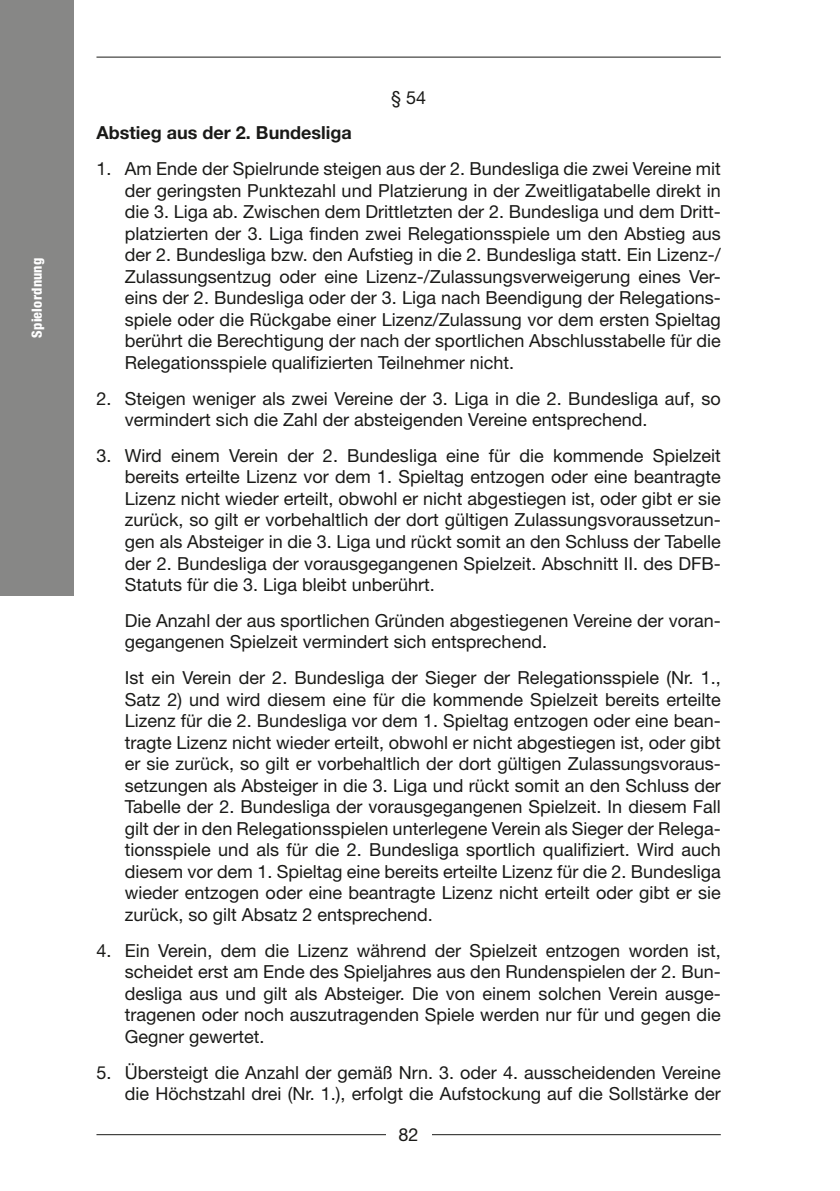
<style>
.page{position:relative;width:840px;height:1191px;background:#fff}
.page>*{position:absolute;margin:0;border:0;box-sizing:border-box;transform-origin:0 0}
.t1{font:18px/21.6px "Helvetica Neue LT Std";color:#1a1a18;text-align:justify}
.t2{font:700 18px "Helvetica Neue LT Std";color:#1a1a18}
.t3{font:800 condensed 14px "Helvetica Neue LT Std";letter-spacing:.015em;color:#fff}
</style>
<div class="page">
<hr style="left:96px;top:57px;width:624px;height:1px;background:#1a1a18">
<hr style="left:96px;top:1134px;width:624px;height:1px;background:#1a1a18">
<div style="left:386px;top:1117px;width:45px;height:34px;background:#fff"></div>
<div style="left:0;top:0;width:74px;height:595px;background:#878786"></div>
<p class="t3" style="left:28px;top:338px;width:81px;rotate:-90deg">Spielordnung</p>
<p class="t1" style="left:391px;top:86px;width:37px">§ 54</p>
<p class="t2" style="left:96px;top:122px;width:256px">Abstieg aus der 2. Bundesliga</p>
<p class="t1" style="left:125px;top:158px;width:597px;text-indent:-28px">1. Am Ende der Spielrunde steigen aus der 2. Bundesliga die zwei Vereine mit der geringsten Punktezahl und Platzierung in der Zweitligatabelle direkt in die 3. Liga ab. Zwischen dem Drittletzten der 2. Bundesliga und dem Dritt&shy;platzierten der 3. Liga finden zwei Relegationsspiele um den Abstieg aus der 2. Bundesliga bzw. den Aufstieg in die 2. Bundesliga statt. Ein Lizenz-/ Zulassungsentzug oder eine Lizenz-/Zulassungsverweigerung eines Ver&shy;eins der 2. Bundesliga oder der 3. Liga nach Beendigung der Relegations&shy;spiele oder die Rückgabe einer Lizenz/Zulassung vor dem ersten Spieltag berührt die Berechtigung der nach der sportlichen Abschlusstabelle für die Relegationsspiele qualifizierten Teilnehmer nicht.</p>
<p class="t1" style="left:125px;top:387px;width:597px;text-indent:-28px">2. Steigen weniger als zwei Vereine der 3. Liga in die 2. Bundesliga auf, so vermindert sich die Zahl der absteigenden Vereine entsprechend.</p>
<p class="t1" style="left:125px;top:444px;width:597px;text-indent:-28px">3. Wird einem Verein der 2. Bundesliga eine für die kommende Spielzeit bereits erteilte Lizenz vor dem 1. Spieltag entzogen oder eine beantragte Lizenz nicht wieder erteilt, obwohl er nicht abgestiegen ist, oder gibt er sie zurück, so gilt er vorbehaltlich der dort gültigen Zulassungsvoraussetzun&shy;gen als Absteiger in die 3. Liga und rückt somit an den Schluss der Tabelle der 2. Bundesliga der vorausgegangenen Spielzeit. Abschnitt II. des DFB-Statuts für die 3. Liga bleibt unberührt.</p>
<p class="t1" style="left:125px;top:609px;width:595px">Die Anzahl der aus sportlichen Gründen abgestiegenen Vereine der voran&shy;gegangenen Spielzeit vermindert sich entsprechend.</p>
<p class="t1" style="left:125px;top:666px;width:597px">Ist ein Verein der 2. Bundesliga der Sieger der Relegationsspiele (Nr. 1. , Satz 2) und wird diesem eine für die kommende Spielzeit bereits erteilte Lizenz für die 2. Bundesliga vor dem 1. Spieltag entzogen oder eine bean&shy;tragte Lizenz nicht wieder erteilt, obwohl er nicht abgestiegen ist, oder gibt er sie zurück, so gilt er vorbehaltlich der dort gültigen Zulassungsvoraus&shy;setzungen als Absteiger in die 3. Liga und rückt somit an den Schluss der Tabelle der 2. Bundesliga der vorausgegangenen Spielzeit. In diesem Fall gilt der in den Relegationsspielen unterlegene Verein als Sieger der Relega&shy;tionsspiele und als für die 2. Bundesliga sportlich qualifiziert. Wird auch diesem vor dem 1. Spieltag eine bereits erteilte Lizenz für die 2. Bundesliga wieder entzogen oder eine beantragte Lizenz nicht erteilt oder gibt er sie zurück, so gilt Absatz 2 entsprechend.</p>
<p class="t1" style="left:125px;top:939px;width:597px;text-indent:-28px">4. Ein Verein, dem die Lizenz während der Spielzeit entzogen worden ist, scheidet erst am Ende des Spieljahres aus den Rundenspielen der 2. Bun&shy;desliga aus und gilt als Absteiger. Die von einem solchen Verein ausge&shy;tragenen oder noch auszutragenden Spiele werden nur für und gegen die Gegner gewertet.</p>
<p class="t1" style="left:96px;top:1061px;width:625px;text-align:right">5. Übersteigt die Anzahl der gemäß Nrn. 3. oder 4. ausscheidenden Vereine die Höchstzahl drei (Nr. 1.), erfolgt die Aufstockung auf die Sollstärke der</p>
<p class="t1" style="left:398px;top:1123px;width:22px">82</p>
</div>
